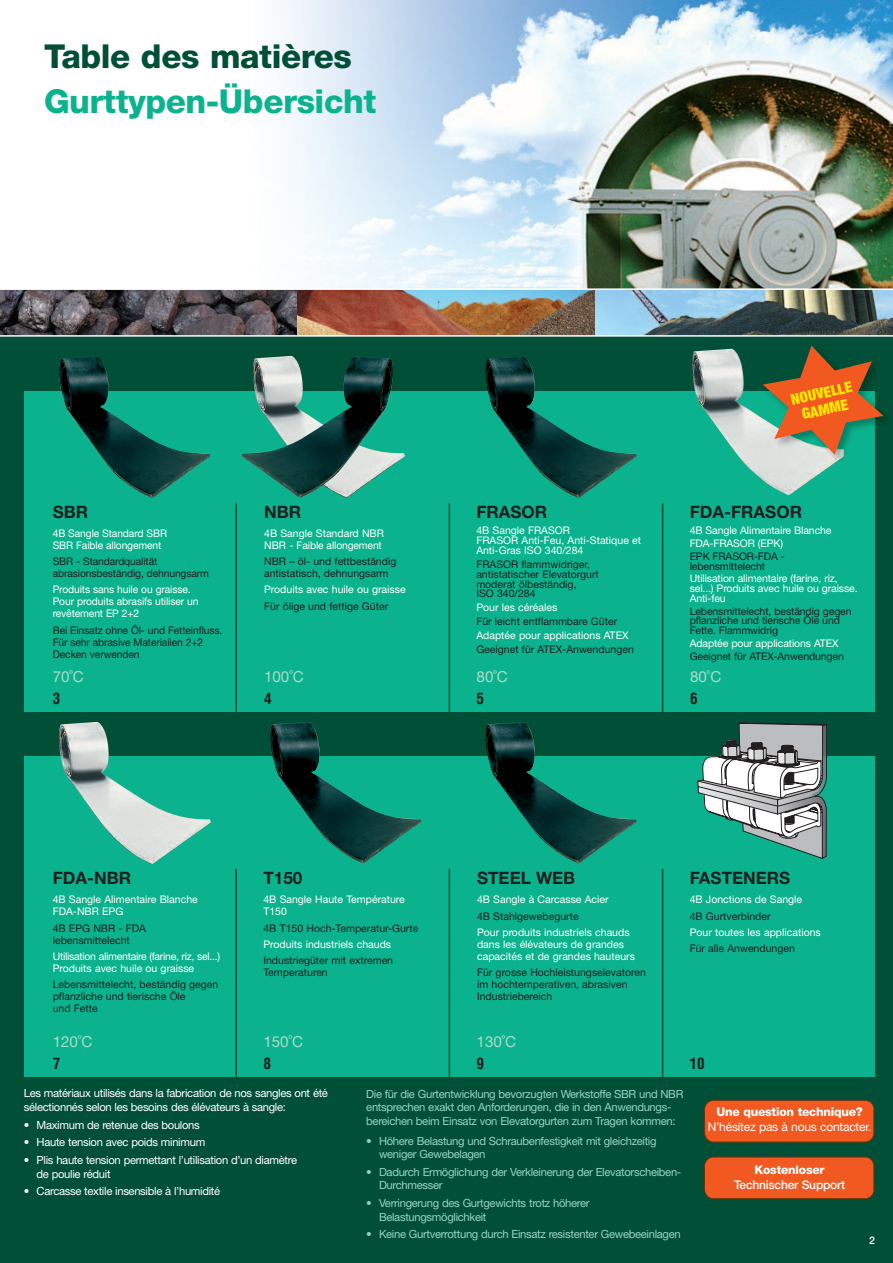
<style>
.page{position:relative;width:893px;height:1263px;background:#fff}
.page>*{position:absolute;margin:0;border:0;box-sizing:border-box;transform-origin:0 0}
.t1{font:800 33px "Helvetica Neue";letter-spacing:-.015em;color:#0ab38d}
.t2{font:800 33px "Helvetica Neue";letter-spacing:-.015em;color:#004f36}
.t3{font:700 17.1px "Helvetica Neue";color:#231f20}
.t4{font:15.15px "Helvetica Neue";color:#acdbcb}
.t5{font:700 condensed 15.15px "Helvetica";color:#231f20}
.t6{font:900 condensed 15px/16.5px "Helvetica Neue";color:#ffe601;text-align:center}
.t7{font:800 12px "Helvetica Neue";letter-spacing:-.02em;color:#fff}
.t8{font:12px "Helvetica Neue";letter-spacing:-.015em;color:#fff}
.t9{font:500 12px "Helvetica Neue";letter-spacing:-.015em;color:#fff}
.t10{font:11.25px/13.5px "Helvetica Neue";letter-spacing:-.03em;color:#98d4c0}
.t11{font:11.25px/13.5px "Helvetica Neue";letter-spacing:-.03em;color:#fff}
.t12{font:10.5px/12px "Helvetica Neue";color:#231f20}
.t13{font:10.5px/12px "Helvetica Neue";color:#fff}
.t14{font:10.5px/12px "Helvetica Neue";letter-spacing:-.03em;color:#fff}
.t15{font:500 10.5px "Helvetica Neue";color:#fff}
</style>
<div class="page">
<img style="left:280px;top:0;width:613px;height:288px">
<div style="left:0;top:326px;width:893px;height:937px;background:#004f36"></div>
<hr style="left:0;top:342px;width:1px;height:283px;background:#0ab38d">
<hr style="left:0;top:338px;width:4px;height:54px;background:#004f36">
<div style="left:24px;top:391px;width:851px;height:321px;background:#0ab38d"></div>
<div style="left:24px;top:757px;width:851px;height:320px;background:#0ab38d"></div>
<img style="left:0;top:290px;width:893px;height:45px">
<img style="left:59px;top:357px;width:151px;height:141px">
<img style="left:485px;top:357px;width:152px;height:141px">
<img style="left:58px;top:722px;width:153px;height:142px">
<img style="left:270px;top:722px;width:151px;height:141px">
<img style="left:485px;top:722px;width:152px;height:141px">
<svg style="left:697px;top:722px;width:130px;height:137px"></svg>
<hr style="left:235px;top:503px;width:2px;height:209px;background:#004f36">
<hr style="left:449px;top:503px;width:1px;height:209px;background:#004f36">
<hr style="left:662px;top:503px;width:1px;height:209px;background:#004f36">
<hr style="left:235px;top:869px;width:2px;height:209px;background:#004f36">
<hr style="left:449px;top:869px;width:1px;height:209px;background:#004f36">
<hr style="left:662px;top:869px;width:1px;height:209px;background:#004f36">
<div style="left:705px;top:1101px;width:168px;height:41px;background:#f15921;border-radius:9px"></div>
<div style="left:704px;top:1100px;width:170px;height:42px;border:2px solid #8c2f01;border-radius:9px"></div>
<div style="left:705px;top:1157px;width:168px;height:41px;background:#f15921;border-radius:9px"></div>
<div style="left:704px;top:1156px;width:170px;height:43px;border:2px solid #8c2f01;border-radius:9px"></div>
<img style="left:393px;top:452px;width:12px;height:13px">
<img style="left:242px;top:356px;width:151px;height:142px">
<img style="left:692px;top:349px;width:114px;height:146px">
<img style="left:749px;top:345px;width:135px;height:117px">
<img style="left:757px;top:391px;width:118px;height:83px">
<img style="left:834px;top:326px;width:46px;height:9px">
<img style="left:763px;top:455px;width:80px;height:28px">
<svg style="left:763px;top:346px;width:120px;height:109px"></svg>
<hr style="left:0;top:335px;width:893px;height:2px;background:#fff">
<h1 class="t2" style="left:44px;top:44px;width:309px">Table des matières</h1>
<h1 class="t1" style="left:44px;top:89px;width:334px">Gurttypen-Übersicht</h1>
<h3 class="t6" style="left:789px;top:391px;width:64px;rotate:-12deg">NOUVELLE<br>GAMME</h3>
<h2 class="t3" style="left:53px;top:501px;width:37px">SBR</h2>
<p class="t13" style="left:53px;top:528px;width:116px">4B Sangle Standard SBR<br>SBR Faible allongement</p>
<p class="t12" style="left:53px;top:556px;width:158px">SBR - Standardqualität abrasionsbeständig, dehnungsarm</p>
<p class="t13" style="left:53px;top:584px;width:147px">Produits sans huile ou graisse.<br>Pour produits abrasifs utiliser un revêtement EP 2+2</p>
<p class="t12" style="left:53px;top:625px;width:171px">Bei Einsatz ohne Öl- und Fetteinfluss.<br>Für sehr abrasive Materialien 2+2<br>Decken verwenden</p>
<h2 class="t3" style="left:264px;top:501px;width:39px">NBR</h2>
<p class="t13" style="left:264px;top:528px;width:121px">4B Sangle Standard NBR<br>NBR - Faible allongement</p>
<p class="t12" style="left:264px;top:556px;width:134px">NBR – öl- und fettbeständig antistatisch, dehnungsarm</p>
<p class="t13" style="left:264px;top:584px;width:143px">Produits avec huile ou graisse</p>
<p class="t12" style="left:264px;top:601px;width:126px">Für ölige und fettige Güter</p>
<h2 class="t3" style="left:476px;top:501px;width:72px">FRASOR</h2>
<p class="t13" style="left:476px;top:527px;width:166px;line-height:9.8px">4B Sangle FRASOR<br>FRASOR Anti-Feu, Anti-Statique et<br>Anti-Gras ISO 340/284</p>
<p class="t12" style="left:476px;top:560px;width:124px;line-height:9.8px">FRASOR flammwidriger, antistatischer Elevatorgurt moderat ölbeständig,<br>ISO 340/284</p>
<p class="t13" style="left:476px;top:602px;width:83px">Pour les céréales</p>
<p class="t12" style="left:476px;top:616px;width:142px">Für leicht entflammbare Güter</p>
<p class="t13" style="left:476px;top:630px;width:154px">Adaptée pour applications ATEX</p>
<p class="t12" style="left:476px;top:644px;width:159px">Geeignet für ATEX-Anwendungen</p>
<h2 class="t3" style="left:690px;top:501px;width:114px">FDA-FRASOR</h2>
<p class="t13" style="left:690px;top:525px;width:143px;line-height:12.8px">4B Sangle Alimentaire Blanche<br>FDA-FRASOR (EPK)</p>
<p class="t12" style="left:690px;top:552px;width:97px;line-height:9.8px">EPK FRASOR-FDA - lebensmittelecht</p>
<p class="t13" style="left:690px;top:575px;width:169px;line-height:9.8px">Utilisation alimentaire (farine, riz, sel...) Produits avec huile ou graisse.<br>Anti-feu</p>
<p class="t12" style="left:690px;top:607px;width:163px;line-height:9.8px">Lebensmittelecht, beständig gegen pflanzliche und tierische Öle und<br>Fette. Flammwidrig</p>
<p class="t13" style="left:690px;top:638px;width:150px">Adaptée pour applications ATEX</p>
<p class="t12" style="left:690px;top:651px;width:156px">Geeignet für ATEX-Anwendungen</p>
<h3 class="t4" style="left:53px;top:671px;width:33px">70˚C</h3>
<h3 class="t4" style="left:264px;top:671px;width:41px">100˚C</h3>
<h3 class="t4" style="left:477px;top:671px;width:33px">80˚C</h3>
<h3 class="t4" style="left:690px;top:671px;width:33px">80˚C</h3>
<h3 class="t5" style="left:53px;top:692px;width:9px">3</h3>
<h3 class="t5" style="left:264px;top:692px;width:9px">4</h3>
<h3 class="t5" style="left:477px;top:692px;width:9px">5</h3>
<h3 class="t5" style="left:690px;top:692px;width:9px">6</h3>
<h2 class="t3" style="left:53px;top:867px;width:80px">FDA-NBR</h2>
<p class="t13" style="left:53px;top:895px;width:147px">4B Sangle Alimentaire Blanche<br>FDA-NBR EPG</p>
<p class="t12" style="left:53px;top:923px;width:95px">4B EPG NBR - FDA lebensmittelecht</p>
<p class="t14" style="left:53px;top:951px;width:169px">Utilisation alimentaire (farine, riz, sel...)<br>Produits avec huile ou graisse</p>
<p class="t12" style="left:53px;top:979px;width:167px">Lebensmittelecht, beständig gegen pflanzliche und tierische Öle<br>und Fette</p>
<h2 class="t3" style="left:263px;top:867px;width:40px">T150</h2>
<p class="t13" style="left:263px;top:895px;width:143px">4B Sangle Haute Température<br>T150</p>
<p class="t12" style="left:263px;top:923px;width:156px">4B T150 Hoch-Temperatur-Gurte</p>
<p class="t13" style="left:263px;top:939px;width:129px">Produits industriels chauds</p>
<p class="t12" style="left:263px;top:955px;width:131px">Industriegüter mit extremen<br>Temperaturen</p>
<h2 class="t3" style="left:477px;top:867px;width:100px">STEEL WEB</h2>
<p class="t13" style="left:477px;top:895px;width:133px">4B Sangle à Carcasse Acier</p>
<p class="t12" style="left:477px;top:911px;width:103px">4B Stahlgewebegurte</p>
<p class="t13" style="left:477px;top:927px;width:159px">Pour produits industriels chauds dans les élévateurs de grandes capacités et de grandes hauteurs</p>
<p class="t12" style="left:477px;top:967px;width:170px">Für grosse Hochleistungselevatoren im hochtemperativen, abrasiven<br>Industriebereich</p>
<h2 class="t3" style="left:690px;top:867px;width:102px">FASTENERS</h2>
<p class="t13" style="left:690px;top:895px;width:114px">4B Jonctions de Sangle</p>
<p class="t12" style="left:690px;top:911px;width:82px">4B Gurtverbinder</p>
<p class="t13" style="left:690px;top:927px;width:133px">Pour toutes les applications</p>
<p class="t12" style="left:690px;top:943px;width:107px">Für alle Anwendungen</p>
<h3 class="t4" style="left:53px;top:1036px;width:41px">120˚C</h3>
<h3 class="t4" style="left:263px;top:1036px;width:41px">150˚C</h3>
<h3 class="t4" style="left:477px;top:1036px;width:41px">130˚C</h3>
<h3 class="t5" style="left:53px;top:1057px;width:9px">7</h3>
<h3 class="t5" style="left:263px;top:1057px;width:9px">8</h3>
<h3 class="t5" style="left:477px;top:1057px;width:9px">9</h3>
<h3 class="t5" style="left:689px;top:1057px;width:17px">10</h3>
<p class="t11" style="left:24px;top:1088px;width:306px">Les matériaux utilisés dans la fabrication de nos sangles ont été sélectionnés selon les besoins des élévateurs à sangle:</p>
<p class="t11" style="left:24px;top:1119px;width:178px">• Maximum de retenue des boulons</p>
<p class="t11" style="left:24px;top:1137px;width:183px">• Haute tension avec poids minimum</p>
<p class="t11" style="left:37px;top:1154px;width:262px;text-indent:-13px">• Plis haute tension permettant l’utilisation d’un diamètre de poulie réduit</p>
<p class="t11" style="left:24px;top:1186px;width:198px">• Carcasse textile insensible à l’humidité</p>
<p class="t10" style="left:366px;top:1088px;width:319px">Die für die Gurtentwicklung bevorzugten Werkstoffe SBR und NBR entsprechen exakt den Anforderungen, die in den Anwendungs&shy;bereichen beim Einsatz von Elevatorgurten zum Tragen kommen:</p>
<p class="t10" style="left:379px;top:1135px;width:279px;text-indent:-13px">• Höhere Belastung und Schraubenfestigkeit mit gleichzeitig weniger Gewebelagen</p>
<p class="t10" style="left:379px;top:1166px;width:304px;text-indent:-13px">• Dadurch Ermöglichung der Verkleinerung der Elevatorscheiben-<br>Durchmesser</p>
<p class="t10" style="left:379px;top:1197px;width:212px;text-indent:-13px">• Verringerung des Gurtgewichts trotz höherer<br>Belastungsmöglichkeit</p>
<p class="t10" style="left:366px;top:1228px;width:316px">• Keine Gurtverrottung durch Einsatz resistenter Gewebeeinlagen</p>
<p class="t7" style="left:716px;top:1107px;width:148px">Une question technique?</p>
<p class="t8" style="left:708px;top:1122px;width:165px">N’hésitez pas à nous contacter.</p>
<p class="t7" style="left:754px;top:1165px;width:72px">Kostenloser</p>
<p class="t9" style="left:734px;top:1180px;width:113px">Technischer Support</p>
<p class="t15" style="left:869px;top:1237px;width:7px">2</p>
</div>
